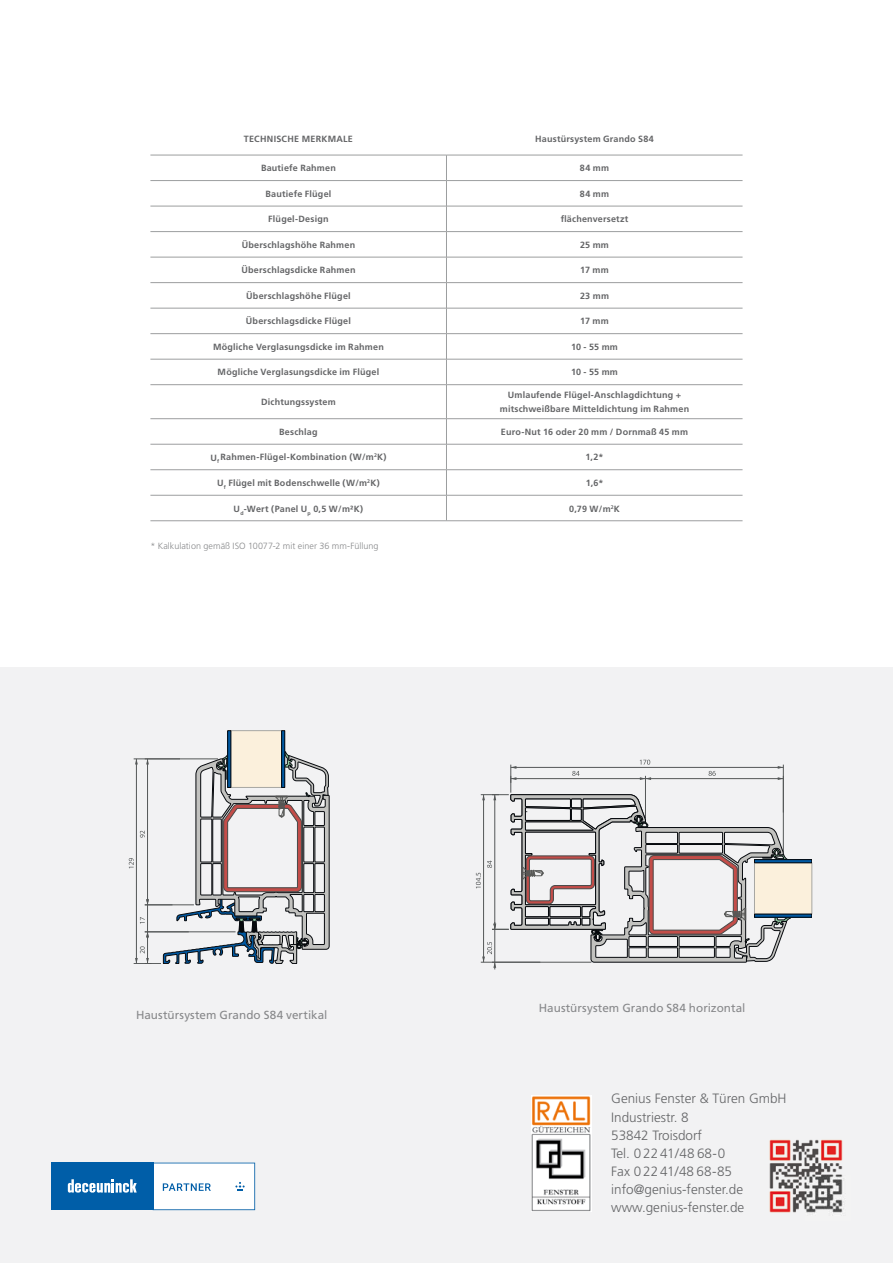
<style>
.page{position:relative;width:893px;height:1263px;background:#fff}
.page>*{position:absolute;margin:0;border:0;box-sizing:border-box;transform-origin:0 0}
.t1{font:300 13.5px/18.1px "Frutiger";color:#646567}
.t2{font:11.7px "Frutiger";letter-spacing:.005em;color:#87888a}
.t3{font:700 9px/13.5px "Frutiger";letter-spacing:.025em;color:#646567;text-align:center}
.t4{font:300 9px "Frutiger";letter-spacing:.005em;color:#87888a}
</style>
<div class="page">
<div style="left:0;top:667px;width:893px;height:596px;background:#f2f2f3"></div>
<div style="left:51px;top:1162px;width:102px;height:48px;background:#005ea8"></div>
<svg style="left:68px;top:1179px;width:69px;height:14px"></svg>
<svg style="left:153px;top:1162px;width:102px;height:48px"></svg>
<img style="left:531px;top:1095px;width:61px;height:117px">
<img style="left:769px;top:1139px;width:75px;height:74px">
<hr style="left:150px;top:155px;width:296px;height:1px;background:#9c9e9f">
<hr style="left:446px;top:155px;width:296px;height:1px;background:#9c9e9f">
<hr style="left:150px;top:444px;width:296px;height:1px;background:#9c9e9f">
<hr style="left:446px;top:444px;width:296px;height:1px;background:#9c9e9f">
<hr style="left:150px;top:469px;width:296px;height:1px;background:#9c9e9f">
<hr style="left:446px;top:469px;width:296px;height:1px;background:#9c9e9f">
<hr style="left:150px;top:495px;width:296px;height:1px;background:#9c9e9f">
<hr style="left:446px;top:495px;width:296px;height:1px;background:#9c9e9f">
<svg style="left:446px;top:419px;width:1px;height:101px"></svg>
<hr style="left:150px;top:520px;width:296px;height:1px;background:#9c9e9f">
<hr style="left:446px;top:520px;width:296px;height:1px;background:#9c9e9f">
<hr style="left:446px;top:385px;width:1px;height:33px;background:#9c9e9f">
<hr style="left:150px;top:418px;width:296px;height:1px;background:#9c9e9f">
<hr style="left:446px;top:418px;width:296px;height:1px;background:#9c9e9f">
<hr style="left:150px;top:384px;width:296px;height:1px;background:#9c9e9f">
<hr style="left:446px;top:384px;width:296px;height:1px;background:#9c9e9f">
<hr style="left:150px;top:359px;width:296px;height:1px;background:#9c9e9f">
<hr style="left:446px;top:359px;width:296px;height:1px;background:#9c9e9f">
<hr style="left:150px;top:333px;width:296px;height:1px;background:#9c9e9f">
<hr style="left:446px;top:333px;width:296px;height:1px;background:#9c9e9f">
<svg style="left:446px;top:155px;width:1px;height:229px"></svg>
<hr style="left:150px;top:308px;width:296px;height:1px;background:#9c9e9f">
<hr style="left:446px;top:308px;width:296px;height:1px;background:#9c9e9f">
<hr style="left:150px;top:231px;width:296px;height:1px;background:#9c9e9f">
<hr style="left:446px;top:231px;width:296px;height:1px;background:#9c9e9f">
<hr style="left:150px;top:257px;width:296px;height:1px;background:#9c9e9f">
<hr style="left:446px;top:257px;width:296px;height:1px;background:#9c9e9f">
<hr style="left:150px;top:282px;width:296px;height:1px;background:#9c9e9f">
<hr style="left:446px;top:282px;width:296px;height:1px;background:#9c9e9f">
<hr style="left:150px;top:180px;width:296px;height:1px;background:#9c9e9f">
<hr style="left:446px;top:180px;width:296px;height:1px;background:#9c9e9f">
<hr style="left:150px;top:206px;width:296px;height:1px;background:#9c9e9f">
<hr style="left:446px;top:206px;width:296px;height:1px;background:#9c9e9f">
<div style="left:231px;top:731px;width:51px;height:56px;background:#fbf0dc"></div>
<div style="left:231px;top:730px;width:51px;height:57px;border:1px solid #a7a7a3"></div>
<div style="left:281px;top:730px;width:4px;height:57px;border:1px solid #06090d"></div>
<div style="left:228px;top:730px;width:3px;height:57px;border:1px solid #06090d"></div>
<svg style="left:129px;top:752px;width:200px;height:212px"></svg>
<div style="left:754px;top:863px;width:58px;height:51px;background:#fbf0dc"></div>
<div style="left:754px;top:863px;width:58px;height:51px;border:1px solid #a7a7a3"></div>
<div style="left:754px;top:914px;width:58px;height:3px;border:1px solid #06090d"></div>
<div style="left:754px;top:859px;width:58px;height:4px;border:1px solid #06090d"></div>
<svg style="left:476px;top:760px;width:315px;height:209px"></svg>
<p class="t3" style="left:244px;top:132px;width:111px">TECHNISCHE MERKMALE</p>
<p class="t3" style="left:535px;top:132px;width:120px">Haustürsystem Grando S84</p>
<p class="t3" style="left:261px;top:161px;width:76px">Bautiefe Rahmen</p>
<p class="t3" style="left:580px;top:161px;width:31px">84 mm</p>
<p class="t3" style="left:266px;top:187px;width:67px">Bautiefe Flügel</p>
<p class="t3" style="left:580px;top:187px;width:31px">84 mm</p>
<p class="t3" style="left:268px;top:212px;width:62px">Flügel-Design</p>
<p class="t3" style="left:561px;top:212px;width:69px">flächenversetzt</p>
<p class="t3" style="left:242px;top:238px;width:115px">Überschlagshöhe Rahmen</p>
<p class="t3" style="left:580px;top:238px;width:30px">25 mm</p>
<p class="t3" style="left:241px;top:263px;width:116px">Überschlagsdicke Rahmen</p>
<p class="t3" style="left:580px;top:263px;width:30px">17 mm</p>
<p class="t3" style="left:246px;top:289px;width:106px">Überschlagshöhe Flügel</p>
<p class="t3" style="left:580px;top:289px;width:30px">23 mm</p>
<p class="t3" style="left:246px;top:314px;width:107px">Überschlagsdicke Flügel</p>
<p class="t3" style="left:580px;top:314px;width:30px">17 mm</p>
<p class="t3" style="left:213px;top:340px;width:172px">Mögliche Verglasungsdicke im Rahmen</p>
<p class="t3" style="left:571px;top:340px;width:48px">10 - 55 mm</p>
<p class="t3" style="left:218px;top:365px;width:163px">Mögliche Verglasungsdicke im Flügel</p>
<p class="t3" style="left:571px;top:365px;width:48px">10 - 55 mm</p>
<p class="t3" style="left:261px;top:395px;width:76px">Dichtungssystem</p>
<p class="t3" style="left:500px;top:388px;width:191px">Umlaufende Flügel-Anschlagdichtung + mitschweißbare Mitteldichtung im Rahmen</p>
<p class="t3" style="left:279px;top:425px;width:40px">Beschlag</p>
<p class="t3" style="left:501px;top:425px;width:189px">Euro-Nut 16 oder 20 mm / Dornmaß 45 mm</p>
<p class="t3" style="left:210px;top:450px;width:178px">U<sub>f</sub> Rahmen-Flügel-Kombination (W/m<sup>2</sup>K)</p>
<p class="t3" style="left:585px;top:450px;width:19px">1,2*</p>
<p class="t3" style="left:217px;top:476px;width:164px">U<sub>f</sub> Flügel mit Bodenschwelle (W/m<sup>2</sup>K)</p>
<p class="t3" style="left:586px;top:476px;width:19px">1,6*</p>
<p class="t3" style="left:234px;top:501px;width:131px">U<sub>d</sub>-Wert (Panel U<sub>p</sub> 0,5 W/m²K)</p>
<p class="t3" style="left:569px;top:501px;width:52px">0,79 W/m<sup>2</sup>K</p>
<p class="t4" style="left:150px;top:541px;width:230px">* Kalkulation gemäß ISO 10077-2 mit einer 36 mm-Füllung</p>
<p class="t2" style="left:136px;top:1008px;width:193px">Haustürsystem Grando S84 vertikal</p>
<p class="t2" style="left:539px;top:1001px;width:208px">Haustürsystem Grando S84 horizontal</p>
<h1 class="t1" style="left:611px;top:1090px;width:177px">Genius Fenster &amp; Türen GmbH<br>Industriestr. 8<br>53842 Troisdorf<br>Tel. 0 22 41/48 68-0<br>Fax 0 22 41/48 68-85 info@genius-fenster.de www.genius-fenster.de</h1>
</div>
